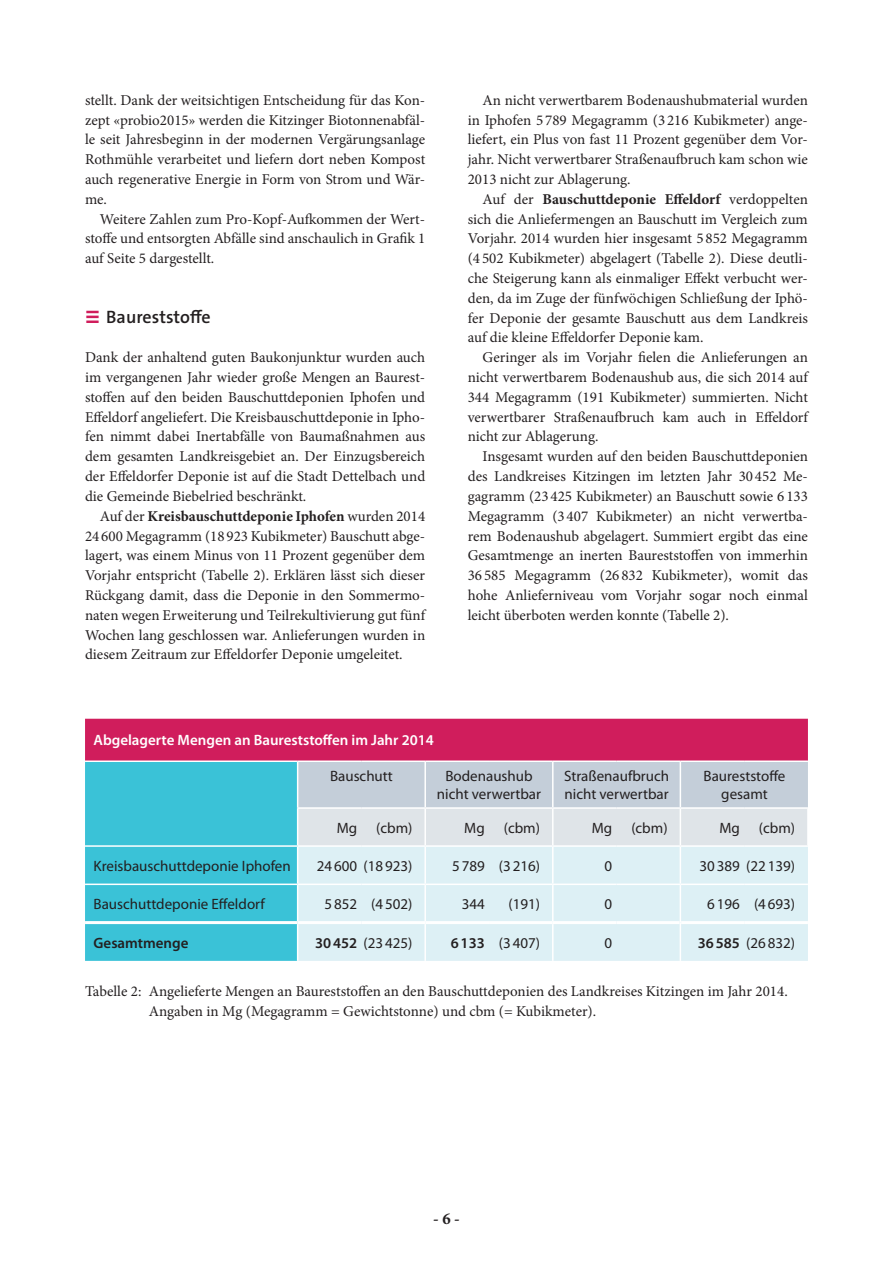
<style>
.page{position:relative;width:893px;height:1263px;background:#fff}
.page>*{position:absolute;margin:0;border:0;box-sizing:border-box;transform-origin:0 0}
.t1{font:600 18px "The Sans B W6";color:#231f20}
.t2{font:700 16.5px "Minion Pro";color:#231f20}
.t3{font:15px/19.8px "Minion Pro";color:#231f20;text-align:justify}
.t4{font:15px/18px "Myriad Pro";color:#231f20;text-align:center}
.t5{font:600 15px "Myriad Pro";color:#fff}
.t6{font:600 15px "Myriad Pro";color:#231f20}
.s1{font-weight:700}
.s2{font-weight:600}
</style>
<div class="page">
<svg style="left:85px;top:719px;width:723px;height:242px;background:#999eb9"></svg>
<div style="left:298px;top:847px;width:510px;height:114px;background:#ddf0f5"></div>
<hr style="left:85px;top:760px;width:213px;height:2px;background:#fff">
<hr style="left:298px;top:760px;width:63px;height:2px;background:#fff">
<hr style="left:297px;top:762px;width:1px;height:45px;background:#fff">
<hr style="left:361px;top:760px;width:64px;height:2px;background:#fff">
<hr style="left:425px;top:760px;width:64px;height:2px;background:#fff">
<hr style="left:424px;top:762px;width:2px;height:45px;background:#fff">
<hr style="left:489px;top:760px;width:64px;height:2px;background:#fff">
<hr style="left:553px;top:760px;width:64px;height:2px;background:#fff">
<hr style="left:552px;top:762px;width:2px;height:45px;background:#fff">
<hr style="left:617px;top:760px;width:63px;height:2px;background:#fff">
<hr style="left:680px;top:760px;width:64px;height:2px;background:#fff">
<hr style="left:744px;top:760px;width:64px;height:2px;background:#fff">
<hr style="left:297px;top:807px;width:64px;height:2px;background:#fff">
<hr style="left:297px;top:809px;width:1px;height:36px;background:#fff">
<hr style="left:361px;top:807px;width:64px;height:2px;background:#fff">
<hr style="left:425px;top:807px;width:64px;height:2px;background:#fff">
<hr style="left:424px;top:809px;width:2px;height:36px;background:#fff">
<hr style="left:489px;top:807px;width:64px;height:2px;background:#fff">
<hr style="left:553px;top:807px;width:64px;height:2px;background:#fff">
<hr style="left:552px;top:809px;width:2px;height:36px;background:#fff">
<hr style="left:617px;top:807px;width:63px;height:2px;background:#fff">
<hr style="left:680px;top:807px;width:64px;height:2px;background:#fff">
<hr style="left:680px;top:809px;width:1px;height:36px;background:#fff">
<hr style="left:744px;top:807px;width:65px;height:2px;background:#fff">
<hr style="left:807px;top:809px;width:2px;height:36px;background:#fff">
<hr style="left:85px;top:845px;width:213px;height:2px;background:#fff">
<hr style="left:298px;top:845px;width:63px;height:2px;background:#fff">
<hr style="left:297px;top:847px;width:1px;height:36px;background:#fff">
<hr style="left:361px;top:845px;width:64px;height:2px;background:#fff">
<hr style="left:425px;top:845px;width:64px;height:2px;background:#fff">
<hr style="left:424px;top:847px;width:2px;height:36px;background:#fff">
<hr style="left:489px;top:845px;width:64px;height:2px;background:#fff">
<hr style="left:553px;top:845px;width:64px;height:2px;background:#fff">
<hr style="left:552px;top:847px;width:2px;height:36px;background:#fff">
<hr style="left:617px;top:845px;width:63px;height:2px;background:#fff">
<hr style="left:680px;top:845px;width:64px;height:2px;background:#fff">
<hr style="left:744px;top:845px;width:65px;height:2px;background:#fff">
<hr style="left:85px;top:883px;width:213px;height:2px;background:#fff">
<hr style="left:298px;top:883px;width:63px;height:2px;background:#fff">
<hr style="left:297px;top:885px;width:1px;height:36px;background:#fff">
<hr style="left:361px;top:883px;width:64px;height:2px;background:#fff">
<hr style="left:425px;top:883px;width:64px;height:2px;background:#fff">
<hr style="left:424px;top:885px;width:2px;height:36px;background:#fff">
<hr style="left:489px;top:883px;width:64px;height:2px;background:#fff">
<hr style="left:553px;top:883px;width:64px;height:2px;background:#fff">
<hr style="left:552px;top:885px;width:2px;height:36px;background:#fff">
<hr style="left:617px;top:883px;width:63px;height:2px;background:#fff">
<hr style="left:680px;top:883px;width:64px;height:2px;background:#fff">
<hr style="left:744px;top:883px;width:64px;height:2px;background:#fff">
<hr style="left:297px;top:924px;width:1px;height:37px;background:#fff">
<hr style="left:424px;top:924px;width:2px;height:37px;background:#fff">
<hr style="left:552px;top:924px;width:2px;height:37px;background:#fff">
<hr style="left:85px;top:921px;width:213px;height:3px;background:#fff">
<hr style="left:298px;top:921px;width:63px;height:3px;background:#fff">
<hr style="left:361px;top:921px;width:64px;height:3px;background:#fff">
<hr style="left:425px;top:921px;width:64px;height:3px;background:#fff">
<hr style="left:489px;top:921px;width:64px;height:3px;background:#fff">
<hr style="left:553px;top:921px;width:64px;height:3px;background:#fff">
<hr style="left:617px;top:921px;width:63px;height:3px;background:#fff">
<hr style="left:681px;top:921px;width:63px;height:3px;background:#fff">
<hr style="left:744px;top:921px;width:64px;height:3px;background:#fff">
<hr style="left:680px;top:762px;width:1px;height:45px;background:#fff">
<hr style="left:680px;top:847px;width:1px;height:36px;background:#fff">
<hr style="left:680px;top:885px;width:1px;height:37px;background:#fff">
<hr style="left:680px;top:922px;width:1px;height:39px;background:#fff">
<p class="t3" style="left:85px;top:90px;width:342px">stellt. Dank der weitsichtigen Entscheidung für das Kon&shy;zept «probio2015» werden die Kitzinger Biotonnenabfäl&shy;le seit Jahresbeginn in der modernen Vergärungsanlage Rothmühle verarbeitet und liefern dort neben Kompost auch regenerative Energie in Form von Strom und Wär&shy;me.</p>
<p class="t3" style="left:85px;top:209px;width:342px;text-indent:15px">Weitere Zahlen zum Pro-Kopf-Aufkommen der Wert&shy;stoffe und entsorgten Abfälle sind anschaulich in Grafik 1 auf Seite 5 dargestellt.</p>
<p class="t1" style="left:106px;top:305px;width:106px">Baureststoffe</p>
<p class="t3" style="left:85px;top:348px;width:342px">Dank der anhaltend guten Baukonjunktur wurden auch im vergangenen Jahr wieder große Mengen an Baurest&shy;stoffen auf den beiden Bauschuttdeponien Iphofen und Effeldorf angeliefert. Die Kreisbauschuttdeponie in Ipho&shy;fen nimmt dabei Inertabfälle von Baumaßnahmen aus dem gesamten Landkreisgebiet an. Der Einzugsbereich der Effeldorfer Deponie ist auf die Stadt Dettelbach und die Gemeinde Biebelried beschränkt.</p>
<p class="t3" style="left:85px;top:506px;width:342px;text-indent:15px">Auf der <span class="s1">Kreisbauschuttdeponie Iphofen</span> wurden 2014<br>24 600 Megagramm (18 923 Kubikmeter) Bauschutt abge&shy;lagert, was einem Minus von 11 Prozent gegenüber dem Vorjahr entspricht (Tabelle 2). Erklären lässt sich dieser Rückgang damit, dass die Deponie in den Sommermo&shy;naten wegen Erweiterung und Teilrekultivierung gut fünf Wochen lang geschlossen war. Anlieferungen wurden in diesem Zeitraum zur Effeldorfer Deponie umgeleitet.</p>
<p class="t3" style="left:468px;top:90px;width:342px;text-indent:15px">An nicht verwertbarem Bodenaushubmaterial wurden in Iphofen 5 789 Megagramm (3 216 Kubikmeter) ange&shy;liefert, ein Plus von fast 11 Prozent gegenüber dem Vor&shy;jahr. Nicht verwertbarer Straßenaufbruch kam schon wie 2013 nicht zur Ablagerung.</p>
<p class="t3" style="left:468px;top:189px;width:342px;text-indent:15px">Auf der <span class="s1">Bauschuttdeponie Effeldorf</span> verdoppelten sich die Anliefermengen an Bauschutt im Vergleich zum Vorjahr. 2014 wurden hier insgesamt 5 852 Megagramm (4 502 Kubikmeter) abgelagert (Tabelle 2). Diese deutli&shy;che Steigerung kann als einmaliger Effekt verbucht wer&shy;den, da im Zuge der fünfwöchigen Schließung der Iphö&shy;fer Deponie der gesamte Bauschutt aus dem Landkreis auf die kleine Effeldorfer Deponie kam.</p>
<p class="t3" style="left:468px;top:348px;width:342px;text-indent:15px">Geringer als im Vorjahr fielen die Anlieferungen an nicht verwertbarem Bodenaushub aus, die sich 2014 auf 344 Megagramm (191 Kubikmeter) summierten. Nicht verwertbarer Straßenaufbruch kam auch in Effeldorf nicht zur Ablagerung.</p>
<p class="t3" style="left:468px;top:447px;width:342px;text-indent:15px">Insgesamt wurden auf den beiden Bauschuttdeponien des Landkreises Kitzingen im letzten Jahr 30 452 Me&shy;gagramm (23 425 Kubikmeter) an Bauschutt sowie 6 133<br>Megagramm (3 407 Kubikmeter) an nicht verwertba&shy;rem Bodenaushub abgelagert. Summiert ergibt das eine Gesamtmenge an inerten Baureststoffen von immerhin 36 585 Megagramm (26 832 Kubikmeter), womit das hohe Anlieferniveau vom Vorjahr sogar noch einmal leicht überboten werden konnte (Tabelle 2).</p>
<p class="t5" style="left:94px;top:731px;width:342px">Abgelagerte Mengen an Baureststoffen im Jahr 2014</p>
<p class="t4" style="left:330px;top:767px;width:64px">Bauschutt</p>
<p class="t4" style="left:437px;top:767px;width:106px">Bodenaushub nicht verwertbar</p>
<p class="t4" style="left:564px;top:767px;width:107px;text-align:left">Straßenaufbruch nicht verwertbar</p>
<p class="t4" style="left:704px;top:767px;width:83px">Baureststoffe gesamt</p>
<p class="t4" style="left:337px;top:818px;width:22px">Mg</p>
<p class="t4" style="left:376px;top:818px;width:38px">(cbm)</p>
<p class="t4" style="left:464px;top:818px;width:22px">Mg</p>
<p class="t4" style="left:504px;top:818px;width:38px">(cbm)</p>
<p class="t4" style="left:592px;top:818px;width:22px">Mg</p>
<p class="t4" style="left:631px;top:818px;width:38px">(cbm)</p>
<p class="t4" style="left:719px;top:818px;width:22px">Mg</p>
<p class="t4" style="left:759px;top:818px;width:38px">(cbm)</p>
<p class="t4" style="left:94px;top:856px;width:199px">Kreisbauschuttdeponie Iphofen</p>
<p class="t4" style="left:317px;top:856px;width:97px">24600 (18923)</p>
<p class="t4" style="left:452px;top:856px;width:89px">5789 (3216)</p>
<p class="t4" style="left:605px;top:856px;width:9px">0</p>
<p class="t4" style="left:699px;top:856px;width:97px">30389 (22139)</p>
<p class="t4" style="left:94px;top:894px;width:173px">Bauschuttdeponie Effeldorf</p>
<p class="t4" style="left:325px;top:894px;width:89px">5852 (4502)</p>
<p class="t4" style="left:462px;top:894px;width:25px">344</p>
<p class="t4" style="left:508px;top:894px;width:33px">(191)</p>
<p class="t4" style="left:605px;top:894px;width:9px">0</p>
<p class="t4" style="left:707px;top:894px;width:89px">6196 (4693)</p>
<p class="t6" style="left:94px;top:933px;width:96px">Gesamtmenge</p>
<p class="t4" style="left:315px;top:934px;width:99px"><span class="s2">30452</span> (23425)</p>
<p class="t4" style="left:451px;top:934px;width:91px"><span class="s2">6133</span> (3407)</p>
<p class="t4" style="left:605px;top:934px;width:9px">0</p>
<p class="t4" style="left:698px;top:934px;width:99px"><span class="s2">36585</span> (26832)</p>
<p class="t3" style="left:149px;top:981px;width:640px;text-indent:-64px">Tabelle 2: Angelieferte Mengen an Baureststoffen an den Bauschuttdeponien des Landkreises Kitzingen im Jahr 2014.<br>Angaben in Mg (Megagramm = Gewichtstonne) und cbm (= Kubikmeter).</p>
<p class="t2" style="left:433px;top:1207px;width:28px">- 6 -</p>
</div>
